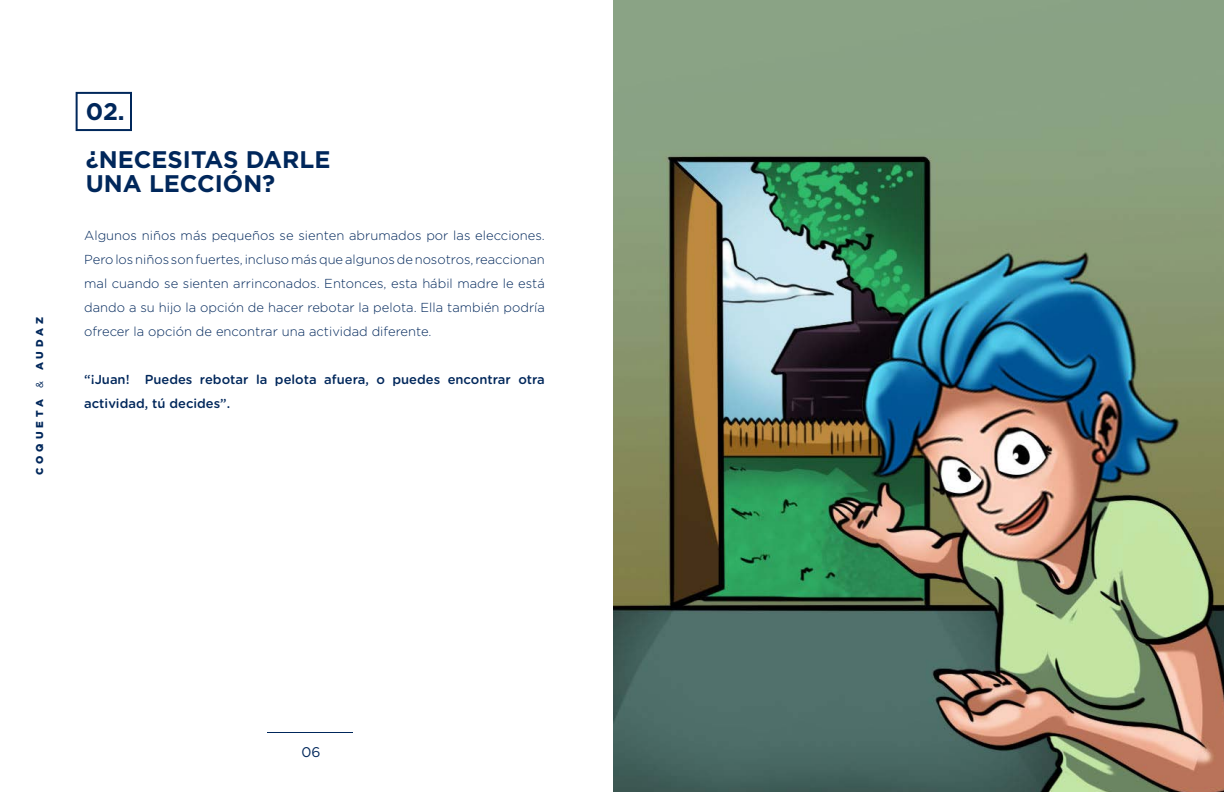
<style>
.page{position:relative;width:1224px;height:792px;background:#fff}
.page>*{position:absolute;margin:0;border:0;box-sizing:border-box;transform-origin:0 0}
.t1{font:700 24px "Gotham";color:#00275b}
.t2{font:14px "Gotham";color:#00275b}
.t3{font:300 13px/24px "Gotham Rounded";color:#00275b;text-align:justify}
.t4{font:500 13px/24px "Gotham Rounded";color:#00275b}
.t5{font:900 10px "Gotham";letter-spacing:.4em;color:#00275b}
.s1{font-weight:400}
</style>
<div class="page">
<hr style="left:268px;top:732px;width:85px;height:1px;background:#00275b">
<div style="left:76px;top:92px;width:56px;height:39px;border:2px solid #00275b"></div>
<img style="left:613px;top:0;width:611px;height:792px">
<p class="t5" style="left:33px;top:475px;width:159px;rotate:-90deg">COQUETA <span class="s1">&amp;</span> AUDAZ</p>
<p class="t1" style="left:86px;top:96px;width:41px">02.</p>
<p class="t1" style="left:86px;top:144px;width:246px">¿NECESITAS DARLE</p>
<p class="t1" style="left:86px;top:168px;width:191px">UNA LECCIÓN?</p>
<p class="t3" style="left:84px;top:223px;width:462px">Algunos niños más pequeños se sienten abrumados por las elecciones.<br>Pero los niños son fuertes, incluso más que algunos de nosotros, reaccionan mal cuando se sienten arrinconados. Entonces, esta hábil madre le está dando a su hijo la opción de hacer rebotar la pelota. Ella también podría ofrecer la opción de encontrar una actividad diferente.</p>
<p class="t4" style="left:84px;top:367px;width:462px">“¡Juan! Puedes rebotar la pelota afuera, o puedes encontrar otra actividad, tú decides”.</p>
<p class="t2" style="left:301px;top:743px;width:21px">06</p>
</div>
